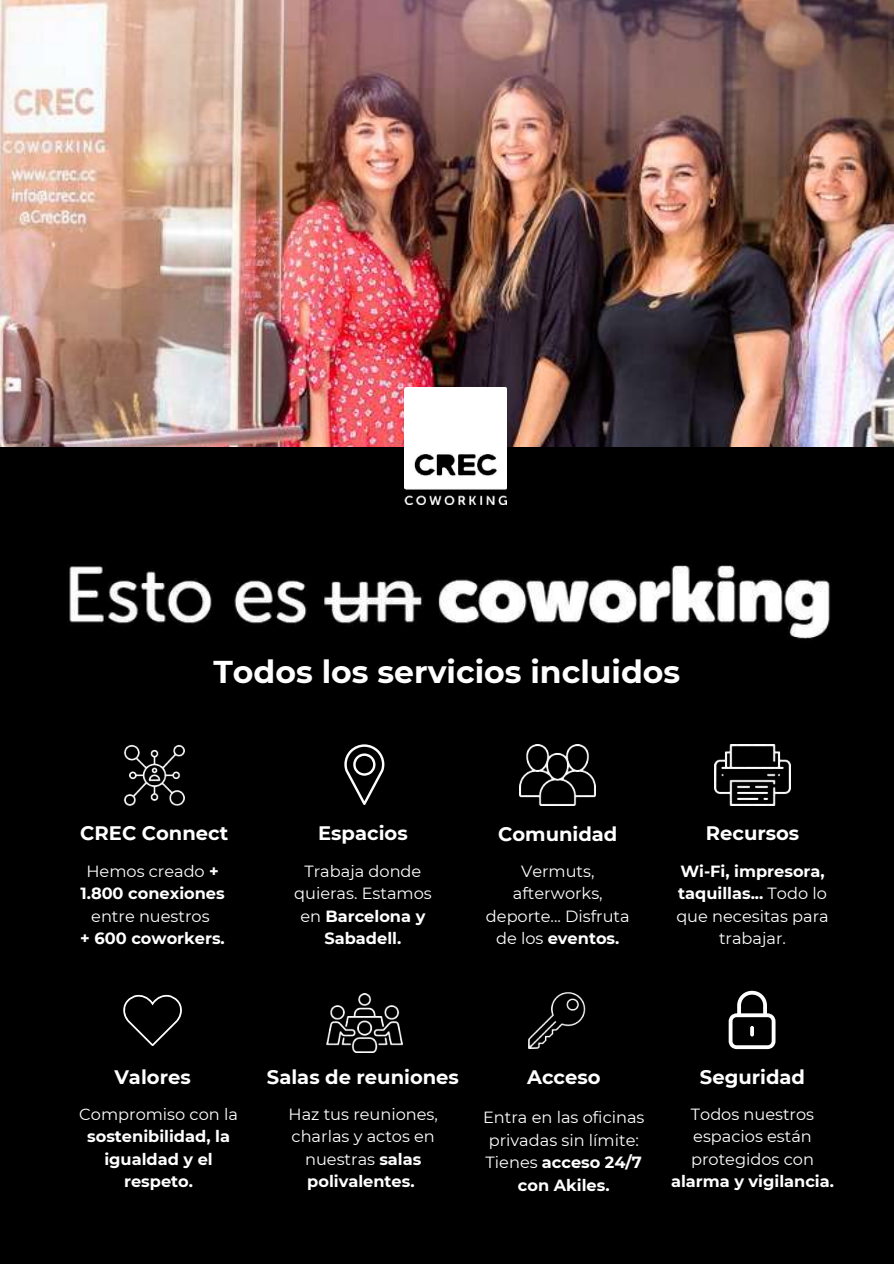
<style>
.page{position:relative;width:894px;height:1264px;background:#fff}
.page>*{position:absolute;margin:0;border:0;box-sizing:border-box;transform-origin:0 0}
.t1{font:700 31.5px "Montserrat";color:#fff}
.t2{font:700 19.5px "Montserrat";color:#fff}
.t3{font:16.2px/22.5px "Montserrat";color:#fff;text-align:center}
.t4{font:700 16.2px/22.5px "Montserrat";color:#fff;text-align:center}
.s1{font-weight:400}
.s2{font-weight:700}
</style>
<div class="page">
<div style="left:0;top:0;width:893px;height:1263px;background:#000"></div>
<img style="left:0;top:0;width:893px;height:446px">
<img style="left:124px;top:744px;width:60px;height:62px">
<svg style="left:344px;top:744px;width:40px;height:61px"></svg>
<img style="left:519px;top:744px;width:76px;height:61px">
<img style="left:714px;top:744px;width:75px;height:61px">
<svg style="left:123px;top:994px;width:59px;height:51px"></svg>
<img style="left:326px;top:993px;width:76px;height:59px">
<img style="left:528px;top:992px;width:58px;height:56px">
<svg style="left:728px;top:990px;width:47px;height:59px"></svg>
<img style="left:405px;top:388px;width:101px;height:117px">
<img style="left:69px;top:565px;width:761px;height:74px">
<h1 class="t1" style="left:213px;top:653px;width:468px">Todos los servicios incluidos</h1>
<p class="t2" style="left:80px;top:821px;width:149px">CREC Connect</p>
<p class="t2" style="left:318px;top:821px;width:91px">Espacios</p>
<p class="t2" style="left:498px;top:822px;width:121px">Comunidad</p>
<p class="t2" style="left:705px;top:821px;width:95px">Recursos</p>
<p class="t4" style="left:80px;top:859px;width:146px"><span class="s1">Hemos creado</span> +<br>1.800 conexiones</p>
<p class="t3" style="left:91px;top:904px;width:120px">entre nuestros</p>
<p class="t4" style="left:80px;top:927px;width:146px">+ 600 coworkers.</p>
<p class="t3" style="left:294px;top:859px;width:139px">Trabaja donde quieras. Estamos en <span class="s2">Barcelona y<br>Sabadell.</span></p>
<p class="t3" style="left:486px;top:859px;width:145px">Vermuts, afterworks, deporte... Disfruta de los <span class="s2">eventos.</span></p>
<p class="t3" style="left:676px;top:859px;width:154px"><span class="s2">Wi-Fi, impresora, taquillas...</span> Todo lo que necesitas para trabajar.</p>
<p class="t2" style="left:114px;top:1065px;width:78px">Valores</p>
<p class="t2" style="left:267px;top:1065px;width:193px">Salas de reuniones</p>
<p class="t2" style="left:527px;top:1065px;width:75px">Acceso</p>
<p class="t2" style="left:699px;top:1065px;width:107px">Seguridad</p>
<p class="t3" style="left:79px;top:1102px;width:160px">Compromiso con la</p>
<p class="t4" style="left:87px;top:1125px;width:144px">sostenibilidad, la igualdad y el respeto.</p>
<p class="t3" style="left:288px;top:1102px;width:151px">Haz tus reuniones, charlas y actos en nuestras <span class="s2">salas polivalentes.</span></p>
<p class="t3" style="left:483px;top:1106px;width:163px">Entra en las oficinas privadas sin límite:<br>Tienes <span class="s2">acceso 24/7 con Akiles.</span></p>
<p class="t3" style="left:690px;top:1102px;width:125px;text-align:left">Todos nuestros espacios están protegidos con</p>
<p class="t4" style="left:671px;top:1170px;width:164px">alarma y vigilancia.</p>
</div>
